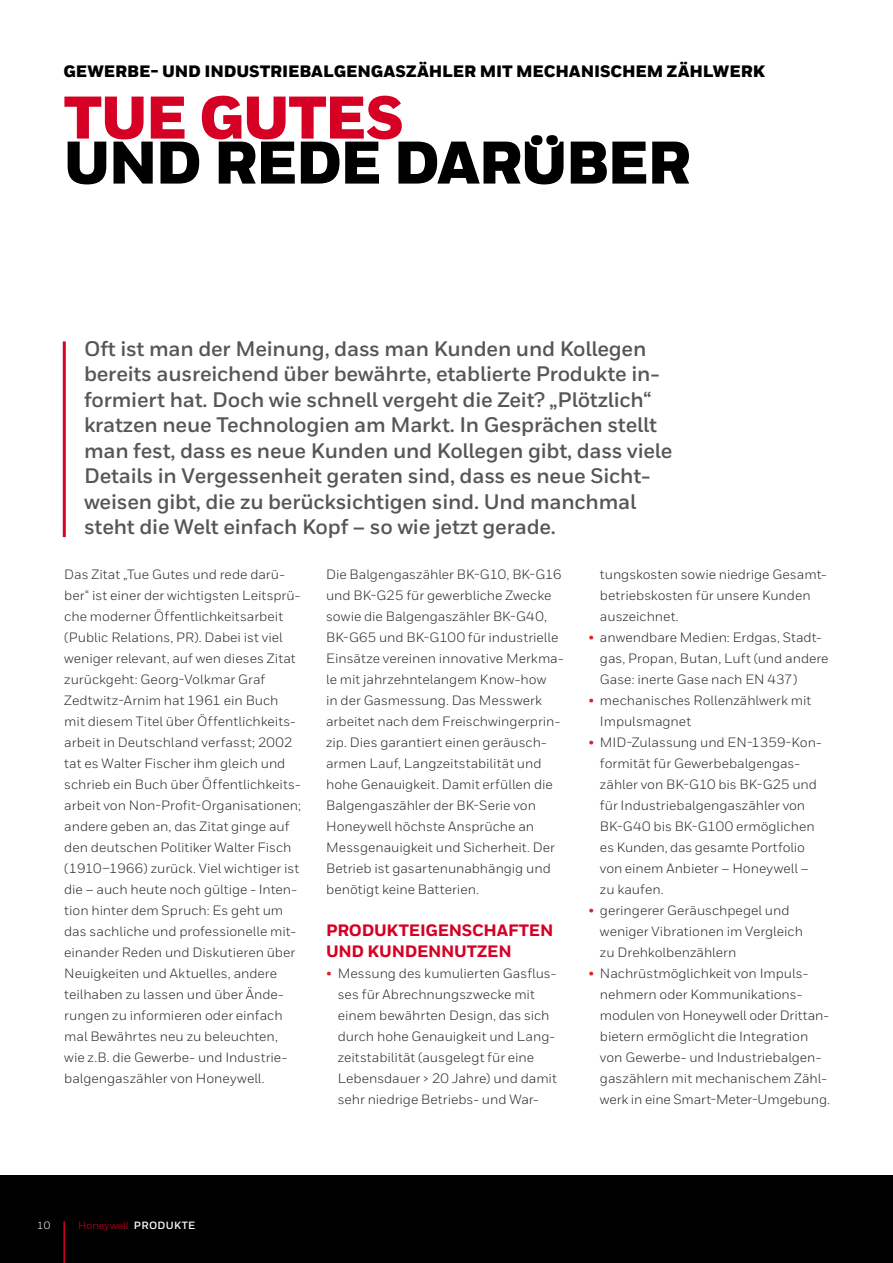
<style>
.page{position:relative;width:893px;height:1263px;background:#fff}
.page>*{position:absolute;margin:0;border:0;box-sizing:border-box;transform-origin:0 0}
.t1{font:900 60px "Honeywell Sans";letter-spacing:-.03em;color:#000}
.t2{font:900 60px "Honeywell Sans";letter-spacing:-.025em;color:#d50024}
.t3{font:700 21px/25.5px "Honeywell Sans";letter-spacing:-.01em;color:#555658}
.t4{font:900 16.5px "Honeywell Sans";letter-spacing:-.005em;color:#000}
.t5{font:800 16.5px "Honeywell Sans";letter-spacing:-.01em;color:#d50024}
.t6{font:13.5px/21px "Honeywell Sans";color:#282829}
.t7{font:10.5px "Honeywell Sans";color:#d50024}
.t8{font:10.5px "Honeywell Sans";color:#fff}
.s1{color:#d7232a}
.s2{font-weight:700;color:#fff}
</style>
<div class="page">
<div style="left:0;top:1176px;width:893px;height:87px;background:#000"></div>
<hr style="left:892px;top:0;width:1px;height:507px;background:#000">
<hr style="left:63px;top:341px;width:3px;height:196px;background:#d50024">
<img style="left:892px;top:85px;width:1px;height:422px">
<hr style="left:63px;top:1221px;width:2px;height:42px;background:#d50024">
<div style="left:529px;top:133px;width:16px;height:14px;border:3px solid #fff;border-radius:50%"></div>
<div style="left:544px;top:133px;width:16px;height:14px;border:3px solid #fff;border-radius:50%"></div>
<svg style="left:531px;top:135px;width:27px;height:10px"></svg>
<p class="t4" style="left:64px;top:61px;width:702px">GEWERBE- UN D IN DUSTRIEBALGENGASZÄH LER M IT M ECHAN ISCH EM ZÄH LWERK</p>
<h1 class="t2" style="left:64px;top:81px;width:334px">TUE GUTES</h1>
<h1 class="t1" style="left:64px;top:126px;width:629px">UN D REDE DARUBER</h1>
<p class="t3" style="left:84px;top:336px;width:590px">Oft ist man der Meinung, dass man Kunden und Kollegen bereits ausreichend über bewährte, etablierte Produkte in&shy;formiert hat. Doch wie schnell vergeht die Zeit? „Plötzlich“ kratzen neue Technologien am Markt. In Gesprächen stellt man fest, dass es neue Kunden und Kollegen gibt, dass viele Details in Vergessenheit geraten sind, dass es neue Sicht&shy;weisen gibt, die zu berücksichtigen sind. U nd manchmal steht die Welt einfach Kopf – so wie jetzt gerade.</p>
<p class="t6" style="left:326px;top:564px;width:239px">Die Balgengaszähler BK-G10, BK-G16 und BK-G25 für gewerbliche Zwecke sowie die Balgengaszähler BK-G40, BK-G65 und BK-G100 für industrielle Einsätze vereinen innovative Merkma&shy;le mit jahrzehntelangem Know-how<br>in der Gasmessung. Das Messwerk arbeitet nach dem Freischwingerprin&shy;zip. Dies garantiert einen geräusch&shy;armen Lauf, Langzeitstabilität und hohe Genauigkeit. Damit erfüllen die Balgengaszähler der BK-Serie von Honeywell höchste Ansprüche an Messgenauigkeit und Sicherheit. Der Betrieb ist gasartenunabhängig und benötigt keine Batterien.</p>
<p class="t5" style="left:326px;top:920px;width:13px">PRODUK</p>
<p class="t5" style="left:399px;top:920px;width:52px">TEIGENSCHAF</p>
<p class="t5" style="left:519px;top:920px;width:22px">TEN</p>
<p class="t5" style="left:326px;top:941px;width:13px">UND</p>
<p class="t5" style="left:367px;top:941px;width:14px">KUNDENNU</p>
<p class="t5" style="left:467px;top:941px;width:23px">TZEN</p>
<p class="t6" style="left:338px;top:963px;width:221px;text-indent:-12px"><span class="s1">•</span> Messung des kumulierten Gasflus&shy;ses für Abrechnungszwecke mit einem bewährten Design, das sich durch hohe Genauigkeit und Lang&shy;zeitstabilität (ausgelegt für eine Lebensdauer &gt; 20 Jahre) und damit sehr niedrige Betriebs- und War-</p>
<p class="t6" style="left:600px;top:564px;width:228px">tungskosten sowie niedrige Gesamt&shy;betriebskosten für unsere Kunden auszeichnet.</p>
<p class="t6" style="left:600px;top:627px;width:230px;text-indent:-12px"><span class="s1">•</span> anwendbare Medien: Erdgas, Stadt&shy;gas, Propan, Butan, Luft (und andere<br>Gase: inerte Gase nach EN 437)</p>
<p class="t6" style="left:600px;top:690px;width:213px;text-indent:-12px"><span class="s1">•</span> mechanisches Rollenzählwerk mit<br>Impulsmagnet</p>
<p class="t6" style="left:600px;top:732px;width:223px;text-indent:-12px"><span class="s1">•</span> MID-Zulassung und EN-1359-Kon&shy;formität für Gewerbebalgengas&shy;zähler von BK-G10 bis BK-G25 und für Industriebalgengaszähler von<br>BK-G40 bis BK-G100 ermöglichen es Kunden, das gesamte Portfolio von einem Anbieter – Honeywell – zu kaufen.</p>
<p class="t6" style="left:600px;top:900px;width:205px;text-indent:-12px"><span class="s1">•</span> geringerer Geräuschpegel und weniger Vibrationen im Vergleich zu Drehkolbenzählern</p>
<p class="t6" style="left:600px;top:963px;width:232px;text-indent:-12px"><span class="s1">•</span> Nachrüstmöglichkeit von Impuls&shy;nehmern oder Kommunikations&shy;modulen von Honeywell oder Drittan-- bietern ermöglicht die Integration von Gewerbe- und Industriebalgen&shy;gaszählern mit mechanischem Zähl&shy;werk in eine Smart-Meter-Umgebung.</p>
<p class="t6" style="left:64px;top:564px;width:238px">Das Zitat „Tue Gutes und rede darü&shy;ber“ ist einer der wichtigsten Leitsprü&shy;che moderner Öffentlichkeitsarbeit (Public Relations, PR). Dabei ist viel weniger relevant, auf wen dieses Zitat zurückgeht: Georg-Volkmar Graf Zedtwitz-Arnim hat 1961 ein Buch mit diesem Titel über Öffentlichkeits&shy;arbeit in Deutschland verfasst; 2002 tat es Walter Fischer ihm gleich und schrieb ein Buch über Öffentlichkeits&shy;arbeit von Non-Profit-Organisationen; andere geben an, das Zitat ginge auf den deutschen Politiker Walter Fisch (1910–1966) zurück. Viel wichtiger ist die – auch heute noch gültige - Inten&shy;tion hinter dem Spruch: Es geht um das sachliche und professionelle mit&shy;einander Reden und Diskutieren über Neuigkeiten und Aktuelles, andere teilhaben zu lassen und über Ände&shy;rungen zu informieren oder einfach mal Bewährtes neu zu beleuchten, wie z.B. die Gewerbe- und Industrie&shy;balgengaszähler von Honeywell.</p>
<p class="t8" style="left:37px;top:1219px;width:15px">10</p>
<p class="t7" style="left:78px;top:1219px;width:112px">Honeywell <span class="s2">Produkte</span></p>
</div>
